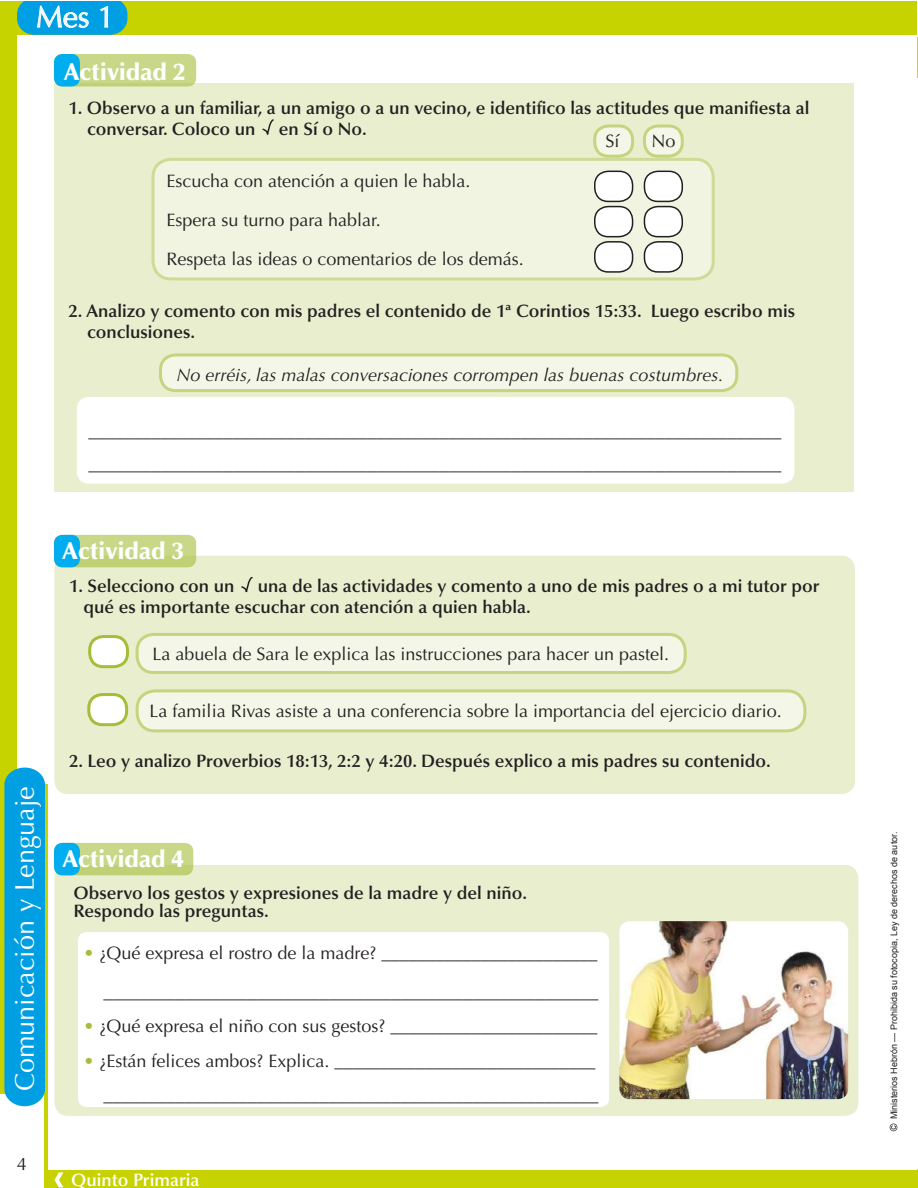
<style>
.page{position:relative;width:918px;height:1188px;background:#fff}
.page>*{position:absolute;margin:0;border:0;box-sizing:border-box;transform-origin:0 0}
.t1{font:30px "Optima LT Std";color:#f5f5f5}
.t2{font:27px "Optima LT Std";color:#fff}
.t3{font:900 24px "Optima LT Std";letter-spacing:.005em;color:#fff}
.t4{font:18px/39px "Optima LT Std";color:#231f20}
.t5{font:600 18px/21px "Optima LT Std";color:#231f20}
.t6{font:italic 18px "Optima LT Std";color:#231f20}
.t7{font:600 18px "Optima LT Std";color:#fff}
.t8{font:9px "Arial";color:#1d1e1c}
.s1{color:#a4be39}
</style>
<div class="page">
<div style="left:45px;top:1171px;width:872px;height:17px;background:#c7d300"></div>
<div style="left:0;top:1px;width:17px;height:1093px;background:#c7d300"></div>
<hr style="left:45px;top:785px;width:3px;height:403px;background:#c7d300">
<svg style="left:4px;top:767px;width:42px;height:339px;background:#0ba1da"></svg>
<svg style="left:55px;top:1172px;width:9px;height:15px"></svg>
<svg style="left:890px;top:1123px;width:8px;height:8px"></svg>
<div style="left:0;top:1px;width:917px;height:34px;background:#c7d300"></div>
<svg style="left:17px;top:1px;width:180px;height:77px"></svg>
<div style="left:54px;top:83px;width:800px;height:409px;background:#e8eece"></div>
<div style="left:77px;top:397px;width:717px;height:87px;background:#fff;border-radius:12px"></div>
<div style="left:153px;top:159px;width:560px;height:120px;background:#f0f4e1;border-radius:18px"></div>
<div style="left:152px;top:158px;width:563px;height:122px;border:3px solid #a4be39;border-radius:18px"></div>
<svg style="left:595px;top:126px;width:38px;height:30px"></svg>
<div style="left:593px;top:124px;width:41px;height:34px;border:3px solid #a4be39;border-radius:13px"></div>
<svg style="left:644px;top:126px;width:38px;height:30px"></svg>
<div style="left:643px;top:124px;width:41px;height:34px;border:3px solid #a4be39;border-radius:13px"></div>
<div style="left:160px;top:355px;width:577px;height:36px;background:#f4f7e7;border-radius:15px"></div>
<div style="left:159px;top:353px;width:579px;height:39px;border:3px solid #a4be39;border-radius:15px"></div>
<svg style="left:54px;top:54px;width:142px;height:32px;background:#c6d786"></svg>
<div style="left:54px;top:54px;width:26px;height:32px;background:#00aeef;border-radius:9px"></div>
<svg style="left:262px;top:119px;width:12px;height:16px"></svg>
<div style="left:595px;top:171px;width:38px;height:30px;background:#fff;border-radius:13px"></div>
<div style="left:594px;top:171px;width:39px;height:31px;border:2px solid #231f20;border-radius:13px"></div>
<div style="left:644px;top:171px;width:38px;height:30px;background:#fff;border-radius:13px"></div>
<div style="left:644px;top:171px;width:39px;height:31px;border:2px solid #231f20;border-radius:13px"></div>
<div style="left:595px;top:207px;width:38px;height:30px;background:#fff;border-radius:13px"></div>
<div style="left:594px;top:206px;width:39px;height:31px;border:2px solid #231f20;border-radius:13px"></div>
<div style="left:644px;top:207px;width:38px;height:30px;background:#fff;border-radius:13px"></div>
<div style="left:644px;top:206px;width:39px;height:31px;border:2px solid #231f20;border-radius:13px"></div>
<div style="left:595px;top:242px;width:38px;height:30px;background:#fff;border-radius:13px"></div>
<div style="left:594px;top:241px;width:39px;height:32px;border:2px solid #231f20;border-radius:13px"></div>
<div style="left:644px;top:242px;width:38px;height:30px;background:#fff;border-radius:13px"></div>
<div style="left:644px;top:241px;width:39px;height:32px;border:2px solid #231f20;border-radius:13px"></div>
<div style="left:54px;top:556px;width:801px;height:238px;background:#e8eece;border-radius:14px"></div>
<div style="left:137px;top:634px;width:548px;height:39px;background:#f4f7e7;border-radius:16px"></div>
<div style="left:136px;top:633px;width:551px;height:41px;border:3px solid #a4be39;border-radius:16px"></div>
<div style="left:90px;top:637px;width:38px;height:30px;background:#fff;border-radius:13px"></div>
<div style="left:88px;top:635px;width:41px;height:33px;border:3px solid #a4be39;border-radius:13px"></div>
<div style="left:137px;top:691px;width:668px;height:40px;background:#f4f7e7;border-radius:18px"></div>
<div style="left:136px;top:689px;width:670px;height:43px;border:3px solid #a4be39;border-radius:18px"></div>
<div style="left:89px;top:695px;width:38px;height:30px;background:#fff;border-radius:13px"></div>
<div style="left:87px;top:693px;width:41px;height:33px;border:3px solid #a4be39;border-radius:13px"></div>
<div style="left:54px;top:535px;width:142px;height:32px;background:linear-gradient(to bottom,#ccdb8f,#bed175);border-radius:9px"></div>
<div style="left:54px;top:535px;width:26px;height:32px;background:#00aeef;border-radius:9px"></div>
<svg style="left:241px;top:577px;width:12px;height:16px"></svg>
<div style="left:54px;top:865px;width:804px;height:251px;background:#e8eece;border-radius:14px"></div>
<div style="left:78px;top:932px;width:531px;height:175px;background:#fff;border-radius:9px"></div>
<div style="left:54px;top:843px;width:139px;height:32px;background:linear-gradient(to bottom,#ccdb8f,#bed176);border-radius:9px"></div>
<div style="left:54px;top:843px;width:26px;height:32px;background:#00aeef;border-radius:9px"></div>
<img style="left:619px;top:921px;width:229px;height:178px">
<h1 class="t1" style="left:36px;top:-1px;width:80px">Mes 1</h1>
<h3 class="t3" style="left:64px;top:57px;width:123px">Actividad 2</h3>
<p class="t5" style="left:87px;top:97px;width:724px;text-indent:-19px">1. Observo a un familiar, a un amigo o a un vecino, e identifico las actitudes que manifiesta al conversar. Coloco un</p>
<p class="t5" style="left:279px;top:118px;width:90px">en Sí o No.</p>
<p class="t4" style="left:167px;top:162px;width:359px">Escucha con atención a quien le habla.<br>Espera su turno para hablar.<br>Respeta las ideas o comentarios de los demás.</p>
<p class="t4" style="left:605px;top:121px;width:16px">Sí</p>
<p class="t4" style="left:652px;top:121px;width:26px">No</p>
<p class="t5" style="left:87px;top:300px;width:709px;text-indent:-19px">2. Analizo y comento con mis padres el contenido de 1ª Corintios 15:33. Luego escribo mis conclusiones.</p>
<p class="t6" style="left:177px;top:364px;width:548px">No erréis, las malas conversaciones corrompen las buenas costumbres.</p>
<p class="t4" style="left:89px;top:414px;width:694px;line-height:33px">_____________________________________________________________________________ _____________________________________________________________________________</p>
<h3 class="t3" style="left:62px;top:537px;width:123px">Actividad 3</h3>
<p class="t5" style="left:69px;top:575px;width:167px">1. Selecciono con un</p>
<p class="t5" style="left:83px;top:575px;width:738px;text-indent:175px">una de las actividades y comento a uno de mis padres o a mi tutor por qué es importante escuchar con atención a quien habla.</p>
<p class="t4" style="left:153px;top:635px;width:518px">La abuela de Sara le explica las instrucciones para hacer un pastel.</p>
<p class="t4" style="left:150px;top:692px;width:634px">La familia Rivas asiste a una conferencia sobre la importancia del ejercicio diario.</p>
<h2 class="t2" style="left:9px;top:1091px;width:306px;rotate:-90deg">Comunicación y Lenguaje</h2>
<p class="t5" style="left:69px;top:751px;width:703px">2. Leo y analizo Proverbios 18:13, 2:2 y 4:20. Después explico a mis padres su contenido.</p>
<h3 class="t3" style="left:62px;top:845px;width:123px">Actividad 4</h3>
<p class="t5" style="left:74px;top:884px;width:455px;line-height:18px">Observo los gestos y expresiones de la madre y del niño.<br>Respondo las preguntas.</p>
<p class="t4" style="left:84px;top:933px;width:517px;text-align:right"><span class="s1">•</span> ¿Qué expresa el rostro de la madre? ________________________ _______________________________________________________</p>
<p class="t4" style="left:84px;top:1007px;width:516px"><span class="s1">•</span> ¿Qué expresa el niño con sus gestos? _______________________</p>
<p class="t4" style="left:84px;top:1043px;width:517px;line-height:34.5px;text-align:right"><span class="s1">•</span> ¿Están felices ambos? Explica. _____________________________ _______________________________________________________</p>
<p class="t4" style="left:17px;top:1144px;width:12px">4</p>
<p class="t7" style="left:71px;top:1169px;width:130px">Quinto Primaria</p>
<p class="t8" style="left:888px;top:1119px;width:289px;rotate:-90deg">Ministerios Hebrón — Prohibida su fotocopia, Ley de derechos de autor.</p>
</div>
